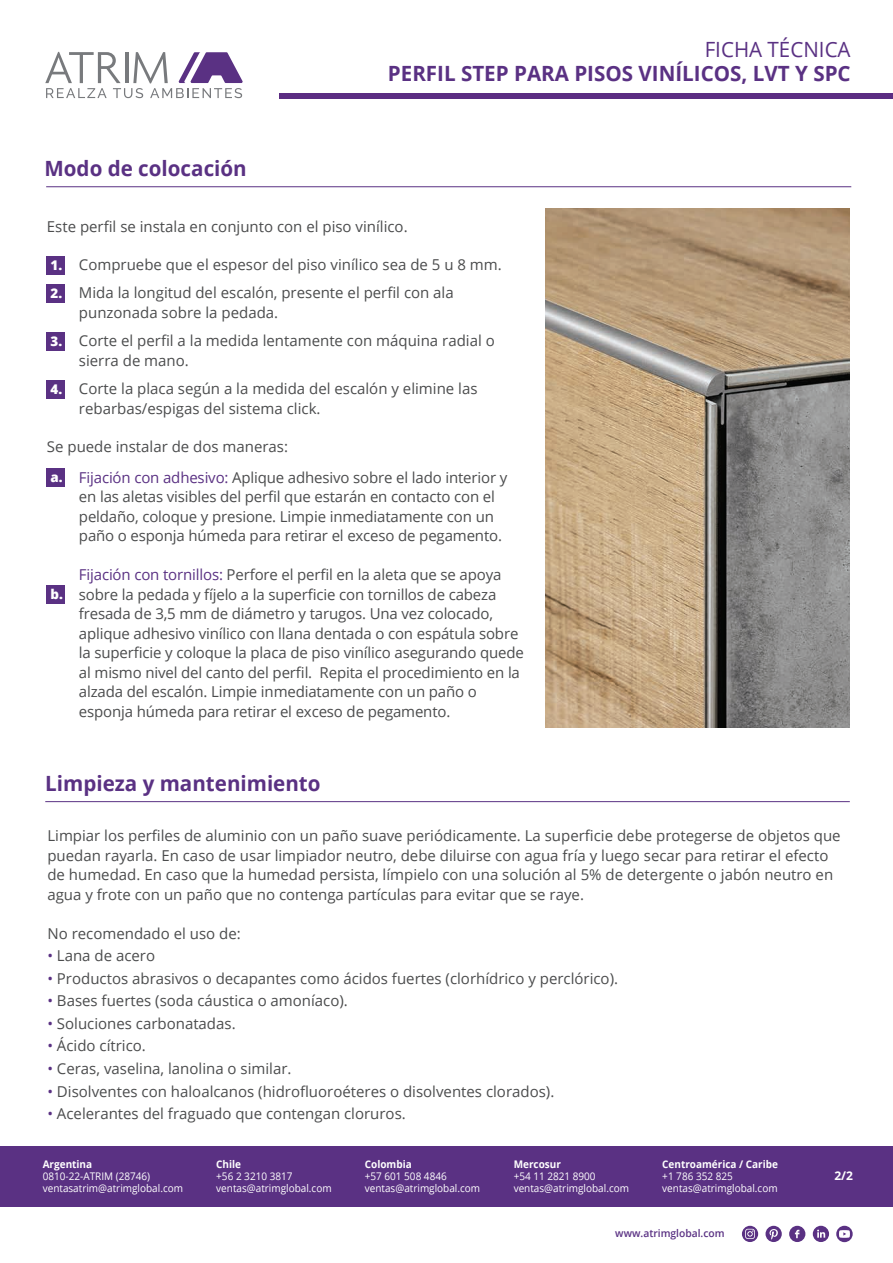
<style>
.page{position:relative;width:893px;height:1263px;background:#fff}
.page>*{position:absolute;margin:0;border:0;box-sizing:border-box;transform-origin:0 0}
.t1{font:700 21px "Open Sans";color:#5a3183}
.t2{font:21px "Open Sans";color:#5a3183}
.t3{font:15px/19.5px "Open Sans";color:#4b4c4d}
.t4{font:800 13.35px/27.2px "Open Sans";color:#fff}
.t5{font:700 12px "Open Sans";color:#fff}
.t6{font:10.5px/12px "Open Sans";color:#fff;scale:.95 1}
.t7{font:700 10.5px "Open Sans";color:#fff;scale:.95 1}
.t8{font:600 10.5px "Open Sans";color:#5a3183}
.s1{color:#5a3183}
</style>
<div class="page">
<hr style="left:45px;top:801px;width:805px;height:1px;background:#5a3183">
<hr style="left:46px;top:186px;width:805px;height:1px;background:#5a3183">
<svg style="left:45px;top:52px;width:198px;height:46px"></svg>
<div style="left:279px;top:93px;width:614px;height:5px;background:#5b2c82"></div>
<img style="left:546px;top:209px;width:304px;height:519px">
<div style="left:1px;top:1146px;width:892px;height:61px;background:#5a3183"></div>
<svg style="left:813px;top:1226px;width:16px;height:16px"></svg>
<svg style="left:789px;top:1226px;width:16px;height:16px"></svg>
<svg style="left:765px;top:1226px;width:17px;height:16px"></svg>
<svg style="left:742px;top:1226px;width:16px;height:16px"></svg>
<svg style="left:836px;top:1226px;width:17px;height:16px"></svg>
<div style="left:47px;top:257px;width:18px;height:18px;background:#5a3183"></div>
<div style="left:47px;top:284px;width:18px;height:18px;background:#5a3183"></div>
<div style="left:47px;top:332px;width:18px;height:18px;background:#5a3183"></div>
<div style="left:47px;top:381px;width:18px;height:18px;background:#5a3183"></div>
<div style="left:47px;top:468px;width:18px;height:18px;background:#5a3183"></div>
<div style="left:47px;top:586px;width:18px;height:18px;background:#5a3183"></div>
<h1 class="t1" style="left:45px;top:153px;width:204px">Modo de colocación</h1>
<h1 class="t2" style="left:705px;top:35px;width:147px">FICHA TÉCNICA</h1>
<h1 class="t1" style="left:388px;top:59px;width:464px">PERFIL STEP PARA PISOS VINÍLICOS, LVT Y SPC</h1>
<p class="t3" style="left:47px;top:217px;width:362px">Este perfil se instala en conjunto con el piso vinílico.</p>
<p class="t4" style="left:51px;top:251px;width:13px">1.<br>2.</p>
<p class="t4" style="left:51px;top:326px;width:13px">3.</p>
<p class="t4" style="left:51px;top:375px;width:13px">4.</p>
<p class="t3" style="left:79px;top:250px;width:424px;line-height:28.5px">Compruebe que el espesor del piso vinílico sea de 5 u 8 mm.<br>Mida la longitud del escalón, presente el perfil con ala</p>
<p class="t3" style="left:79px;top:298px;width:417px;line-height:28.5px">punzonada sobre la pedada.<br>Corte el perfil a la medida lentamente con máquina radial o</p>
<p class="t3" style="left:79px;top:346px;width:400px;line-height:28.5px">sierra de mano.<br>Corte la placa según a la medida del escalón y elimine las</p>
<p class="t3" style="left:79px;top:398px;width:243px">rebarbas/espigas del sistema click.</p>
<p class="t3" style="left:47px;top:436px;width:243px">Se puede instalar de dos maneras:</p>
<p class="t4" style="left:51px;top:463px;width:14px">a.</p>
<p class="t4" style="left:51px;top:580px;width:14px">b.</p>
<p class="t3" style="left:79px;top:467px;width:430px"><span class="s1">Fijación con adhesivo:</span> Aplique adhesivo sobre el lado interior y en las aletas visibles del perfil que estarán en contacto con el peldaño, coloque y presione. Limpie inmediatamente con un paño o esponja húmeda para retirar el exceso de pegamento.</p>
<p class="t3" style="left:79px;top:565px;width:446px"><span class="s1">Fijación con tornillos:</span> Perfore el perfil en la aleta que se apoya sobre la pedada y fíjelo a la superficie con tornillos de cabeza fresada de 3,5 mm de diámetro y tarugos. Una vez colocado, aplique adhesivo vinílico con llana dentada o con espátula sobre la superficie y coloque la placa de piso vinílico asegurando quede al mismo nivel del canto del perfil. Repita el procedimiento en la alzada del escalón. Limpie inmediatamente con un paño o esponja húmeda para retirar el exceso de pegamento.</p>
<h1 class="t1" style="left:45px;top:768px;width:277px">Limpieza y mantenimiento</h1>
<p class="t3" style="left:47px;top:826px;width:795px">Limpiar los perfiles de aluminio con un paño suave periódicamente. La superficie debe protegerse de objetos que puedan rayarla. En caso de usar limpiador neutro, debe diluirse con agua fría y luego secar para retirar el efecto de humedad. En caso que la humedad persista, límpielo con una solución al 5% de detergente o jabón neutro en agua y frote con un paño que no contenga partículas para evitar que se raye.</p>
<p class="t3" style="left:47px;top:923px;width:195px">No recomendado el uso de:</p>
<p class="t3" style="left:47px;top:946px;width:109px"><span class="s1">•</span> Lana de acero</p>
<p class="t3" style="left:47px;top:968px;width:572px"><span class="s1">•</span> Productos abrasivos o decapantes como ácidos fuertes (clorhídrico y perclórico).</p>
<p class="t3" style="left:47px;top:991px;width:302px"><span class="s1">•</span> Bases fuertes (soda cáustica o amoníaco).</p>
<p class="t3" style="left:47px;top:1013px;width:190px"><span class="s1">•</span> Soluciones carbonatadas.</p>
<p class="t3" style="left:47px;top:1036px;width:100px"><span class="s1">•</span> Ácido cítrico.</p>
<p class="t3" style="left:47px;top:1058px;width:246px"><span class="s1">•</span> Ceras, vaselina, lanolina o similar.</p>
<p class="t3" style="left:47px;top:1081px;width:508px"><span class="s1">•</span> Disolventes con haloalcanos (hidrofluoroéteres o disolventes clorados).</p>
<p class="t3" style="left:47px;top:1103px;width:360px"><span class="s1">•</span> Acelerantes del fraguado que contengan cloruros.</p>
<p class="t7" style="left:43px;top:1156px;width:54px">Argentina</p>
<p class="t6" style="left:43px;top:1170px;width:149px">0810-22-ATRIM (28746) ventasatrim@atrimglobal.com</p>
<p class="t7" style="left:216px;top:1156px;width:28px">Chile</p>
<p class="t6" style="left:216px;top:1170px;width:123px">+56 2 3210 3817 ventas@atrimglobal.com</p>
<p class="t7" style="left:365px;top:1156px;width:51px">Colombia</p>
<p class="t6" style="left:365px;top:1170px;width:123px">+57 601 508 4846 ventas@atrimglobal.com</p>
<p class="t7" style="left:662px;top:1156px;width:123px">Centroamérica / Caribe</p>
<p class="t6" style="left:662px;top:1170px;width:123px">+1 786 352 825 ventas@atrimglobal.com</p>
<p class="t8" style="left:615px;top:1226px;width:111px">www.atrimglobal.com</p>
<p class="t7" style="left:514px;top:1156px;width:51px">Mercosur</p>
<p class="t6" style="left:514px;top:1170px;width:123px">+54 11 2821 8900 ventas@atrimglobal.com</p>
<p class="t5" style="left:834px;top:1167px;width:20px">2/2</p>
</div>
